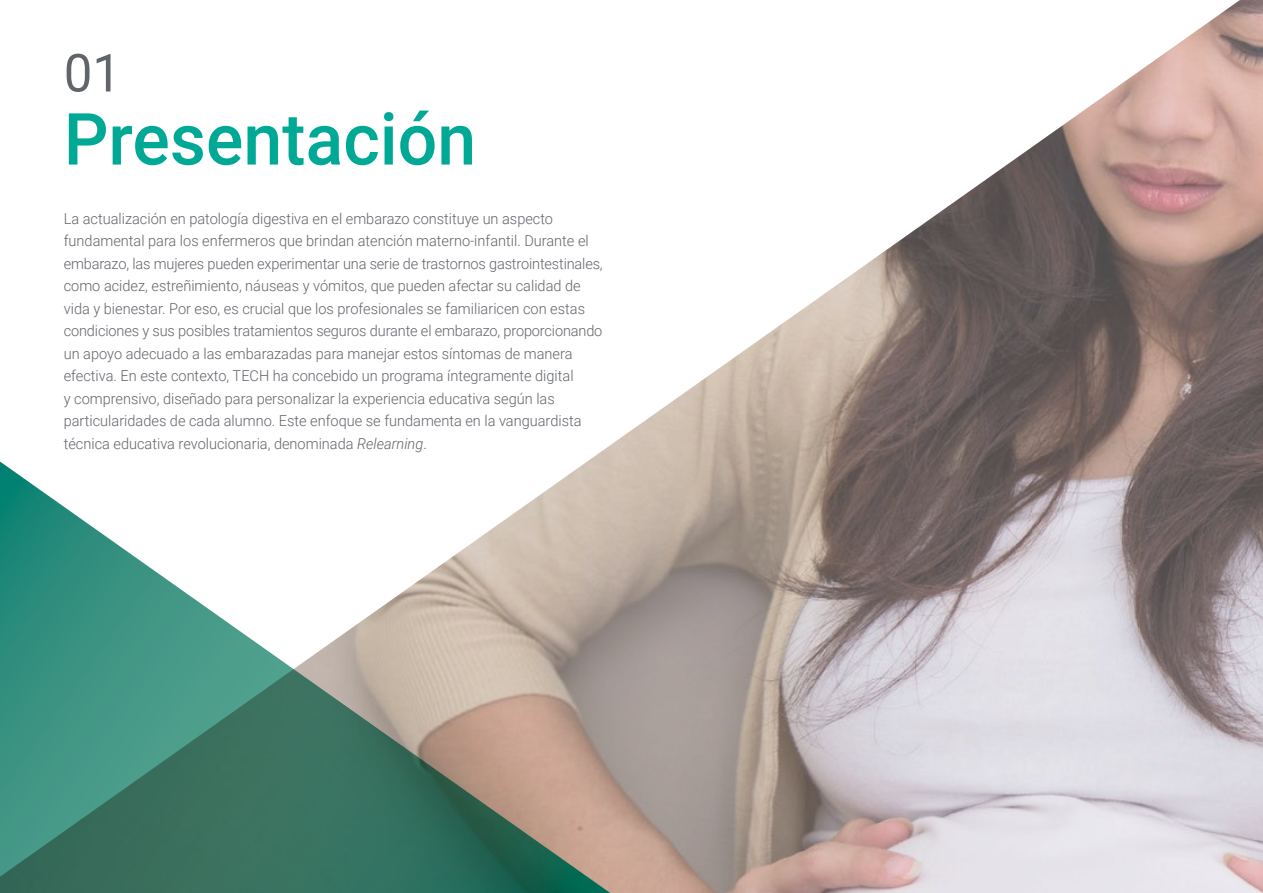
<style>
.page{position:relative;width:1263px;height:893px;background:#fff}
.page>*{position:absolute;margin:0;border:0;box-sizing:border-box;transform-origin:0 0}
.t1{font:500 72px "Roboto";color:#00a996}
.t2{font:52.5px "Roboto";color:#61646a}
.t3{font:300 15px/22.5px "Roboto";color:#61646a}
.s1{font-style:italic}
</style>
<div class="page">
<img style="left:609px;top:0;width:654px;height:893px">
<svg style="left:0;top:446px;width:640px;height:447px"></svg>
<h2 class="t2" style="left:64px;top:36px;width:59px">01</h2>
<h1 class="t1" style="left:64px;top:89px;width:414px">Presentación</h1>
<p class="t3" style="left:64px;top:207px;width:540px">La actualización en patología digestiva en el embarazo constituye un aspecto fundamental para los enfermeros que brindan atención materno-infantil. Durante el embarazo, las mujeres pueden experimentar una serie de trastornos gastrointestinales, como acidez, estreñimiento, náuseas y vómitos, que pueden afectar su calidad de vida y bienestar. Por eso, es crucial que los profesionales se familiaricen con estas condiciones y sus posibles tratamientos seguros durante el embarazo, proporcionando un apoyo adecuado a las embarazadas para manejar estos síntomas de manera efectiva. En este contexto, TECH ha concebido un programa íntegramente digital<br>y comprensivo, diseñado para personalizar la experiencia educativa según las particularidades de cada alumno. Este enfoque se fundamenta en la vanguardista técnica educativa revolucionaria, denominada <span class="s1">Relearning</span>.</p>
</div>
